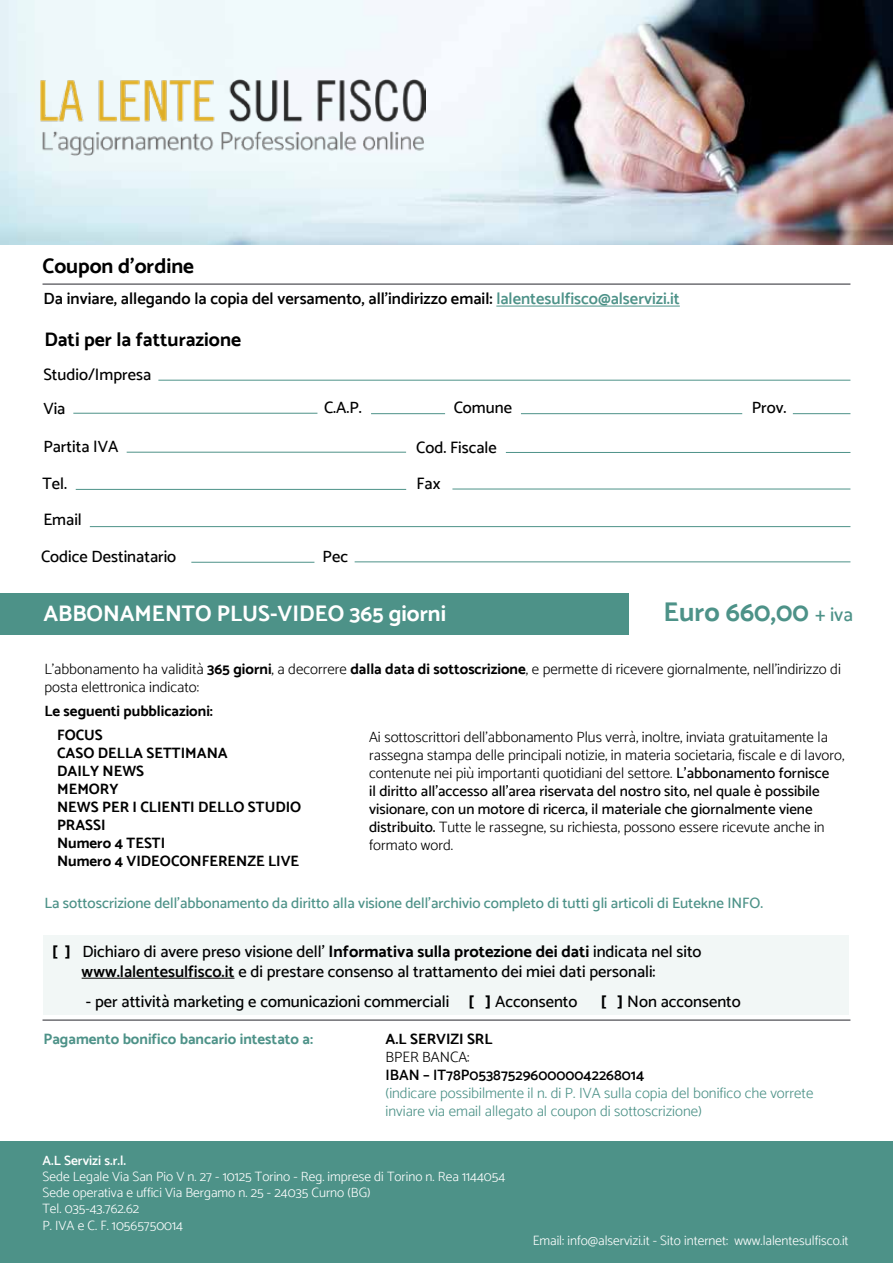
<style>
.page{position:relative;width:893px;height:1263px;background:#fff}
.page>*{position:absolute;margin:0;border:0;box-sizing:border-box;transform-origin:0 0}
.t1{font:700 27px "Catamaran";color:#4d9288}
.t2{font:700 22.5px "Catamaran";color:#fff}
.t3{font:700 21px "Catamaran";color:#000}
.t4{font:700 19.5px "Catamaran";color:#000}
.t5{font:500 16.5px/34.3px "Catamaran";color:#000}
.t6{font:600 16.5px "Catamaran";color:#000}
.t7{font:300 15px/18px "Catamaran";color:#000}
.t8{font:700 15px/18px "Catamaran";color:#000}
.t9{font:300 15px/18px "Catamaran";color:#4d9288}
.t10{font:500 15px "Catamaran";color:#4d9288}
.t11{font:700 15px "Catamaran";color:#4d9288}
.t12{font:600 15px "Catamaran";color:#000}
.t13{font:300 13.5px/16.2px "Catamaran";color:#fff}
.t14{font:600 13.5px "Catamaran";color:#fff}
.s1{color:#4d9288}
.s2{font-weight:500;font-size:19.5px}
.s3{font-weight:700}
.s4{font-weight:500}
.s5{font-weight:600}
</style>
<div class="page">
<img style="left:0;top:0;width:893px;height:244px">
<img style="left:41px;top:79px;width:384px;height:78px">
<div style="left:0;top:593px;width:629px;height:42px;background:#4d9288"></div>
<hr style="left:43px;top:283px;width:807px;height:2px;background:#3f3f45">
<hr style="left:496px;top:306px;width:184px;height:1px;background:#4d9288">
<hr style="left:158px;top:380px;width:692px;height:1px;background:#4d9288">
<hr style="left:90px;top:526px;width:760px;height:1px;background:#4d9288">
<hr style="left:76px;top:489px;width:330px;height:1px;background:#4d9288">
<hr style="left:452px;top:489px;width:398px;height:1px;background:#4d9288">
<hr style="left:127px;top:452px;width:279px;height:1px;background:#4d9288">
<hr style="left:73px;top:413px;width:244px;height:1px;background:#4d9288">
<hr style="left:506px;top:452px;width:344px;height:1px;background:#4d9288">
<hr style="left:371px;top:413px;width:74px;height:1px;background:#4d9288">
<hr style="left:521px;top:413px;width:221px;height:1px;background:#4d9288">
<hr style="left:793px;top:413px;width:57px;height:1px;background:#4d9288">
<hr style="left:43px;top:1019px;width:807px;height:2px;background:#3f3f45">
<div style="left:0;top:1142px;width:893px;height:121px;background:#4d9288"></div>
<div style="left:43px;top:935px;width:806px;height:80px;background:#f2f7f6"></div>
<hr style="left:82px;top:978px;width:153px;height:1px;background:#000">
<hr style="left:191px;top:562px;width:123px;height:1px;background:#4d9288">
<hr style="left:355px;top:561px;width:495px;height:1px;background:#4d9288">
<h3 class="t3" style="left:43px;top:253px;width:153px">Coupon d’ordine</h3>
<p class="t6" style="left:44px;top:289px;width:638px">Da inviare, allegando la copia del versamento, all’indirizzo email: <span class="s1">lalentesulfisco@alservizi.it</span></p>
<h3 class="t4" style="left:44px;top:328px;width:198px">Dati per la fatturazione</h3>
<p class="t5" style="left:43px;top:357px;width:109px">Studio/Impresa<br>Via</p>
<p class="t5" style="left:43px;top:429px;width:77px">Partita IVA</p>
<p class="t5" style="left:43px;top:466px;width:26px">Tel.</p>
<p class="t5" style="left:43px;top:502px;width:40px">Email</p>
<p class="t5" style="left:324px;top:390px;width:39px">C.A.P.</p>
<p class="t5" style="left:454px;top:390px;width:60px">Comune</p>
<p class="t5" style="left:752px;top:390px;width:36px">Prov.</p>
<p class="t5" style="left:416px;top:430px;width:82px">Cod. Fiscale</p>
<p class="t5" style="left:416px;top:466px;width:25px">Fax</p>
<p class="t5" style="left:41px;top:539px;width:137px">Codice Destinatario</p>
<p class="t5" style="left:323px;top:539px;width:27px">Pec</p>
<h2 class="t2" style="left:43px;top:600px;width:404px">ABBONAMENTO PLUS-VIDEO 365 giorni</h2>
<h1 class="t1" style="left:664px;top:596px;width:191px">Euro 660,00 <span class="s2">+ iva</span></h1>
<p class="t7" style="left:44px;top:659px;width:798px">L’abbonamento ha validità <span class="s3">365 giorni</span>, a decorrere <span class="s3">dalla data di sottoscrizione</span>, e permette di ricevere giornalmente, nell’indirizzo di posta elettronica indicato:</p>
<p class="t8" style="left:57px;top:698px;width:157px;line-height:24px;text-indent:-13px">Le seguenti pubblicazioni:<br>FOCUS</p>
<p class="t8" style="left:57px;top:743px;width:246px">CASO DELLA SETTIMANA<br>DAILY NEWS<br>MEMORY<br>NEWS PER I CLIENTI DELLO STUDIO<br>PRASSI<br>Numero 4 TESTI<br>Numero 4 VIDEOCONFERENZE LIVE</p>
<p class="t10" style="left:44px;top:894px;width:720px">La sottoscrizione dell’abbonamento da diritto alla visione dell’archivio completo di tutti gli articoli di Eutekne INFO.</p>
<p class="t7" style="left:369px;top:728px;width:477px">Ai sottoscrittori dell’abbonamento Plus verrà, inoltre, inviata gratuitamente la rassegna stampa delle principali notizie, in materia societaria, fiscale e di lavoro, contenute nei più importanti quotidiani del settore. <span class="s4">L’abbonamento fornisce<br>il diritto all’accesso all’area riservata del nostro sito, nel quale è possibile visionare, con un motore di ricerca, il materiale che giornalmente viene distribuito.</span> Tutte le rassegne, su richiesta, possono essere ricevute anche in formato word.</p>
<p class="t5" style="left:82px;top:941px;width:621px;line-height:19.8px;text-indent:-30px"><span class="s3">[ ]</span> Dichiaro di avere preso visione dell’ <span class="s3">Informativa sulla protezione dei dati</span> indicata nel sito <span class="s5">www.lalentesulfisco.it</span> e di prestare consenso al trattamento dei miei dati personali:</p>
<p class="t5" style="left:86px;top:984px;width:493px">- per attività marketing e comunicazioni commerciali <span class="s3">[ ]</span> Acconsento</p>
<p class="t5" style="left:600px;top:984px;width:142px"><span class="s3">[ ]</span> Non acconsento</p>
<p class="t11" style="left:44px;top:1030px;width:271px">Pagamento bonifico bancario intestato a:</p>
<p class="t8" style="left:386px;top:1030px;width:108px">A.L SERVIZI SRL</p>
<p class="t7" style="left:386px;top:1048px;width:86px">BPER BANCA:</p>
<p class="t12" style="left:386px;top:1066px;width:260px">IBAN – IT78P0538752960000042268014</p>
<p class="t9" style="left:386px;top:1084px;width:429px">(indicare possibilmente il n. di P. IVA sulla copia del bonifico che vorrete inviare via email allegato al coupon di sottoscrizione)</p>
<p class="t14" style="left:43px;top:1152px;width:85px">A.L Servizi s.r.l.</p>
<p class="t13" style="left:43px;top:1168px;width:464px">Sede Legale Via San Pio V n. 27 - 10125 Torino - Reg. imprese di Torino n. Rea 1144054<br>Sede operativa e uffici Via Bergamo n. 25 - 24035 Curno (BG)<br>Tel. 035-43.762.62<br>P. IVA e C. F. 10565750014</p>
<p class="t13" style="left:533px;top:1232px;width:317px">Email: info@alservizi.it - Sito internet: www.lalentesulfisco.it</p>
</div>
